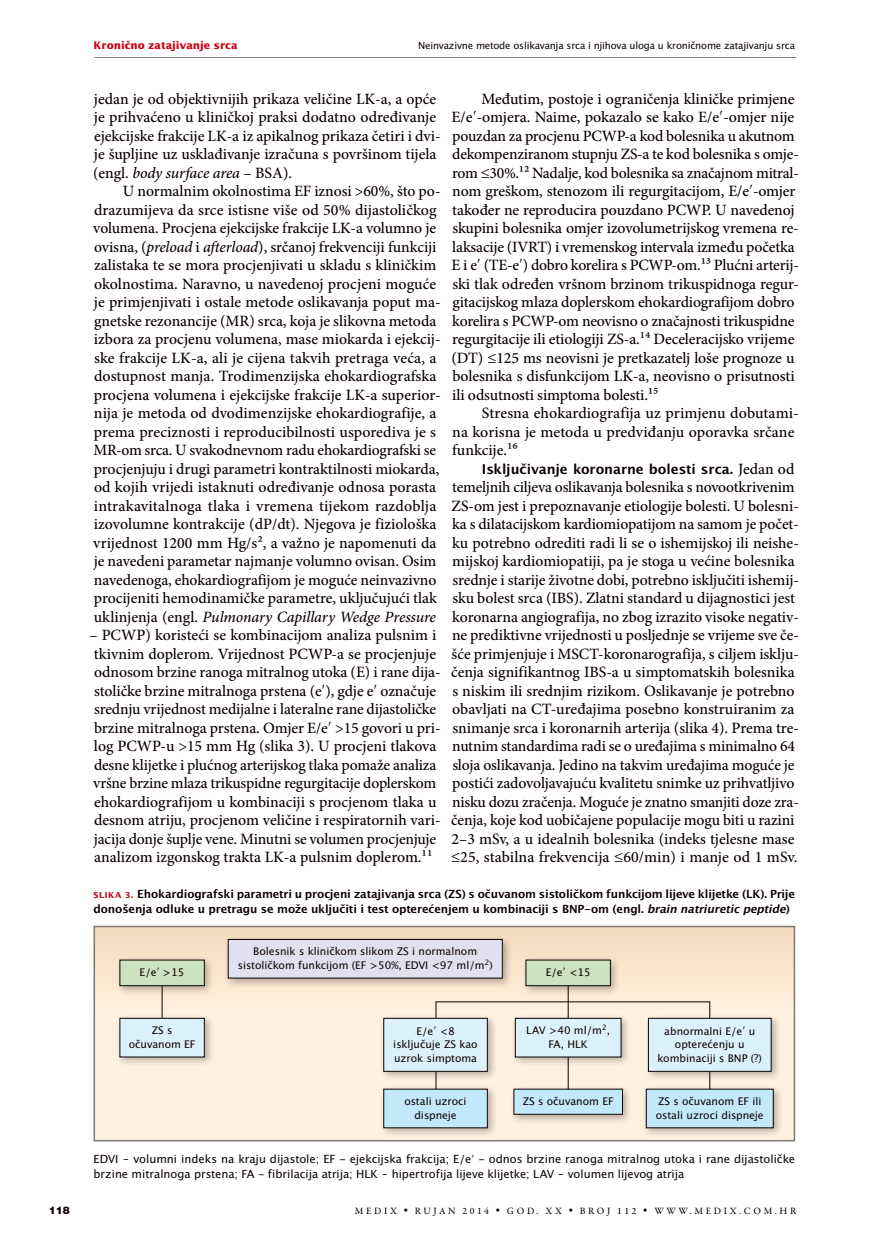
<style>
.page{position:relative;width:893px;height:1255px;background:#fff}
.page>*{position:absolute;margin:0;border:0;box-sizing:border-box;transform-origin:0 0}
.t1{font:500 15.75px/18.5px "Minion Pro";letter-spacing:-.005em;color:#0d0000}
.t2{font:13.5px "Lucida San Dem";color:#0d0000}
.t3{font:11.25px/15px "Lucida San Dem";letter-spacing:-.01em;color:#0d0000}
.t4{font:11.25px/15px "Lucida San Rom";color:#0d0000}
.t5{font:10.5px/13.5px "Lucida San Rom";color:#0d0000;text-align:center}
.t6{font:700 10.5px "Lucida San";color:#c9091a}
.t7{font:900 10.5px "Helvetica Neue LT Pro";color:#0d0000}
.t8{font:9.75px "Lucida San Rom";letter-spacing:-.015em;color:#0d0000}
.t9{font:500 9.75px "Garamond Premr Pro";letter-spacing:.265em;color:#0d0000}
.s1{font-family:"Minion Pro";font-weight:500;font-size:15.75px}
.s2{font-family:"Lucida San";font-weight:700;font-size:8.25px;color:#c9091a}
.s3{font-family:"Lucida San Dem Ita"}
.s4{font-style:italic}
</style>
<div class="page">
<hr style="left:95px;top:57px;width:701px;height:1px;background:#797876">
<div style="left:94px;top:926px;width:700px;height:214px;background:linear-gradient(to bottom,#f8e2c8,#fff6e9)"></div>
<div style="left:94px;top:925px;width:701px;height:216px;border:2px solid #797876"></div>
<div style="left:224px;top:935px;width:288px;height:53px;background:#0d0000;opacity:.3"></div>
<div style="left:228px;top:939px;width:274px;height:39px;background:#e0e0f0"></div>
<div style="left:228px;top:939px;width:275px;height:39px;border:1px solid #0d0000"></div>
<hr style="left:436px;top:1001px;width:274px;height:1px;background:#0d0000">
<hr style="left:568px;top:985px;width:1px;height:114px;background:#0d0000">
<hr style="left:436px;top:1001px;width:1px;height:98px;background:#0d0000">
<hr style="left:709px;top:1001px;width:1px;height:98px;background:#0d0000">
<hr style="left:162px;top:984px;width:1px;height:39px;background:#0d0000">
<div style="left:116px;top:955px;width:99px;height:40px;background:#0d0000;opacity:.3"></div>
<div style="left:120px;top:960px;width:84px;height:25px;background:#cbe3c1"></div>
<div style="left:116px;top:1014px;width:99px;height:53px;background:#0d0000;opacity:.3"></div>
<div style="left:120px;top:1018px;width:84px;height:38px;background:#dbf2fc"></div>
<div style="left:120px;top:1018px;width:85px;height:39px;border:1px solid #0d0000"></div>
<div style="left:522px;top:955px;width:99px;height:40px;background:#0d0000;opacity:.3"></div>
<div style="left:526px;top:960px;width:84px;height:25px;background:#cbe3c1"></div>
<div style="left:511px;top:1014px;width:121px;height:53px;background:#0d0000;opacity:.3"></div>
<div style="left:515px;top:1018px;width:106px;height:38px;background:#dbf2fc"></div>
<div style="left:515px;top:1018px;width:106px;height:39px;border:1px solid #0d0000"></div>
<div style="left:510px;top:1084px;width:123px;height:40px;background:#0d0000;opacity:.3"></div>
<div style="left:514px;top:1089px;width:108px;height:25px;background:#c2e9fa"></div>
<div style="left:644px;top:1014px;width:137px;height:67px;background:#0d0000;opacity:.3"></div>
<div style="left:648px;top:1018px;width:123px;height:53px;background:#dbf2fc"></div>
<div style="left:648px;top:1018px;width:123px;height:53px;border:1px solid #0d0000"></div>
<div style="left:642px;top:1084px;width:142px;height:53px;background:#0d0000;opacity:.3"></div>
<div style="left:646px;top:1089px;width:127px;height:38px;background:#c2e9fa"></div>
<div style="left:380px;top:1014px;width:118px;height:67px;background:#0d0000;opacity:.3"></div>
<div style="left:384px;top:1018px;width:103px;height:53px;background:#dbf2fc"></div>
<div style="left:383px;top:1018px;width:105px;height:53px;border:1px solid #0d0000"></div>
<div style="left:380px;top:1084px;width:118px;height:53px;background:#0d0000;opacity:.3"></div>
<div style="left:384px;top:1089px;width:103px;height:38px;background:#c2e9fa"></div>
<p class="t7" style="left:49px;top:1203px;width:23px">118</p>
<p class="t6" style="left:94px;top:38px;width:146px">Kronično zatajivanje srca</p>
<p class="t8" style="left:418px;top:39px;width:378px">Neinvazivne metode oslikavanja srca i njihova uloga u kroničnome zatajivanju srca</p>
<p class="t1" style="left:451px;top:89px;width:349px;text-indent:30px">Međutim, postoje i ograničenja kliničke primjene E/e -omjera. Naime, pokazalo se kako E/e -omjer nije pouzdan za procjenu PCWP-a kod bolesnika u akutnom dekompenziranom stupnju ZS-a te kod bolesnika s omje&shy;rom ≤30%.12 Nadalje, kod bolesnika sa značajnom mitral&shy;nom greškom, stenozom ili regurgitacijom, E/e -omjer također ne reproducira pouzdano PCWP. U navedenoj skupini bolesnika omjer izovolumetrijskog vremena re&shy;laksacije (IVRT) i vremenskog intervala između početka E i e (TE-e ) dobro korelira s PCWP-om.13 Plućni arterij&shy;ski tlak određen vršnom brzinom trikuspidnoga regur&shy;gitacijskog mlaza doplerskom ehokardiografijom dobro korelira s PCWP-om neovisno o značajnosti trikuspidne regurgitacije ili etiologiji ZS-a.14 Deceleracijsko vrijeme (DT) ≤125 ms neovisni je pretkazatelj loše prognoze u bolesnika s disfunkcijom LK-a, neovisno o prisutnosti ili odsutnosti simptoma bolesti.15</p>
<p class="t1" style="left:452px;top:404px;width:348px;text-indent:30px">Stresna ehokardiografija uz primjenu dobutami&shy;na korisna je metoda u predviđanju oporavka srčane funkcije.16</p>
<p class="t2" style="left:482px;top:460px;width:314px">Isključivanje koronarne bolesti srca. <span class="s1">Jedan od</span></p>
<p class="t1" style="left:451px;top:478px;width:349px">temeljnih ciljeva oslikavanja bolesnika s novootkrivenim ZS-om jest i prepoznavanje etiologije bolesti. U bolesni&shy;ka s dilatacijskom kardiomiopatijom na samom je počet&shy;ku potrebno odrediti radi li se o ishemijskoj ili neishe&shy;mijskoj kardiomiopatiji, pa je stoga u većine bolesnika srednje i starije životne dobi, potrebno isključiti ishemij&shy;sku bolest srca (IBS). Zlatni standard u dijagnostici jest koronarna angiografija, no zbog izrazito visoke negativ&shy;ne prediktivne vrijednosti u posljednje se vrijeme sve če&shy;šće primjenjuje i MSCT-koronarografija, s ciljem isklju&shy;čenja signifikantnog IBS-a u simptomatskih bolesnika s niskim ili srednjim rizikom. Oslikavanje je potrebno obavljati na CT-uređajima posebno konstruiranim za snimanje srca i koronarnih arterija (slika 4). Prema tre&shy;nutnim standardima radi se o uređajima s minimalno 64 sloja oslikavanja. Jedino na takvim uređajima moguće je postići zadovoljavajuću kvalitetu snimke uz prihvatljivo nisku dozu zračenja. Moguće je znatno smanjiti doze zra&shy;čenja, koje kod uobičajene populacije mogu biti u razini 2–3 mSv, a u idealnih bolesnika (indeks tjelesne mase ≤25, stabilna frekvencija ≤60/min) i manje od 1 mSv.</p>
<p class="t3" style="left:94px;top:887px;width:703px"><span class="s2">SLIKA 3.</span> Ehokardiografski parametri u procjeni zatajivanja srca (ZS) s očuvanom sistoličkom funkcijom lijeve klijetke (LK). Prije donošenja odluke u pretragu se može uključiti i test opterećenjem u kombinaciji s BNP-om (engl. <span class="s3">brain natriuretic peptide</span>)</p>
<p class="t1" style="left:93px;top:89px;width:349px">jedan je od objektivnijih prikaza veličine LK-a, a opće je prihvaćeno u kliničkoj praksi dodatno određivanje ejekcijske frakcije LK-a iz apikalnog prikaza četiri i dvi&shy;je šupljine uz usklađivanje izračuna s površinom tijela (engl. <span class="s4">body surface area</span> – BSA).</p>
<p class="t1" style="left:93px;top:182px;width:349px;text-indent:30px">U normalnim okolnostima EF iznosi &gt;60%, što po&shy;drazumijeva da srce istisne više od 50% dijastoličkog volumena. Procjena ejekcijske frakcije LK-a volumno je ovisna, (<span class="s4">preload</span> i <span class="s4">afterload</span>), srčanoj frekvenciji funkciji zalistaka te se mora procjenjivati u skladu s kliničkim okolnostima. Naravno, u navedenoj procjeni moguće je primjenjivati i ostale metode oslikavanja poput ma&shy;gnetske rezonancije (MR) srca, koja je slikovna metoda izbora za procjenu volumena, mase miokarda i ejekcij&shy;ske frakcije LK-a, ali je cijena takvih pretraga veća, a dostupnost manja. Trodimenzijska ehokardiografska procjena volumena i ejekcijske frakcije LK-a superior&shy;nija je metoda od dvodimenzijske ehokardiografije, a prema preciznosti i reproducibilnosti usporediva je s MR-om srca. U svakodnevnom radu ehokardiografski se procjenjuju i drugi parametri kontraktilnosti miokarda, od kojih vrijedi istaknuti određivanje odnosa porasta intrakavitalnoga tlaka i vremena tijekom razdoblja izovolumne kontrakcije (dP/dt). Njegova je fiziološka vrijednost 1200 mm Hg/s2, a važno je napomenuti da je navedeni parametar najmanje volumno ovisan. Osim navedenoga, ehokardiografijom je moguće neinvazivno procijeniti hemodinamičke parametre, uključujući tlak uklinjenja (engl. <span class="s4">Pulmonary Capillary Wedge Pressure</span></p>
<p class="t1" style="left:89px;top:626px;width:353px">– PCWP) koristeći se kombinacijom analiza pulsnim i tkivnim doplerom. Vrijednost PCWP-a se procjenjuje odnosom brzine ranoga mitralnog utoka (E) i rane dija&shy;stoličke brzine mitralnoga prstena (e ), gdje e označuje srednju vrijednost medijalne i lateralne rane dijastoličke brzine mitralnoga prstena. Omjer E/e &gt;15 govori u pri&shy;log PCWP-u &gt;15 mm Hg (slika 3). U procjeni tlakova desne klijetke i plućnog arterijskog tlaka pomaže analiza vršne brzine mlaza trikuspidne regurgitacije doplerskom ehokardiografijom u kombinaciji s procjenom tlaka u desnom atriju, procjenom veličine i respiratornih vari&shy;jacija donje šuplje vene. Minutni se volumen procjenjuje analizom izgonskog trakta LK-a pulsnim doplerom.11</p>
<p class="t5" style="left:140px;top:966px;width:46px">E/e &gt;15</p>
<p class="t5" style="left:129px;top:1023px;width:68px">ZS s očuvanom EF</p>
<p class="t5" style="left:238px;top:945px;width:256px">Bolesnik s kliničkom slikom ZS i normalnom sistoličkom funkcijom (EF &gt;50%, EDVI &lt;97 ml/m<sup>2</sup>)</p>
<p class="t5" style="left:393px;top:1024px;width:86px">E/e &lt;8 isključuje ZS kao uzrok simptoma</p>
<p class="t5" style="left:404px;top:1094px;width:64px">ostali uzroci dispneje</p>
<p class="t5" style="left:546px;top:966px;width:46px">E/e &lt;15</p>
<p class="t5" style="left:526px;top:1023px;width:85px">LAV &gt;40 ml/m<sup>2</sup>,<br>FA, HLK</p>
<p class="t5" style="left:523px;top:1094px;width:92px">ZS s očuvanom EF</p>
<p class="t5" style="left:657px;top:1024px;width:106px">abnormalni E/e u opterećenju u kombinaciji s BNP (?)</p>
<p class="t5" style="left:656px;top:1094px;width:109px;text-align:left">ZS s očuvanom EF ili ostali uzroci dispneje</p>
<p class="t4" style="left:94px;top:1151px;width:703px">EDVI – volumni indeks na kraju dijastole; EF - ejekcijska frakcija; E/e - odnos brzine ranoga mitralnog utoka i rane dijastoličke brzine mitralnoga prstena; FA - fibrilacija atrija; HLK – hipertrofija lijeve klijetke; LAV – volumen lijevog atrija</p>
<p class="t9" style="left:355px;top:1204px;width:443px">MEDIX • RUJAN 2014 • GOD. XX • BROJ 112 • WWW.MEDIX.COM.HR</p>
</div>
